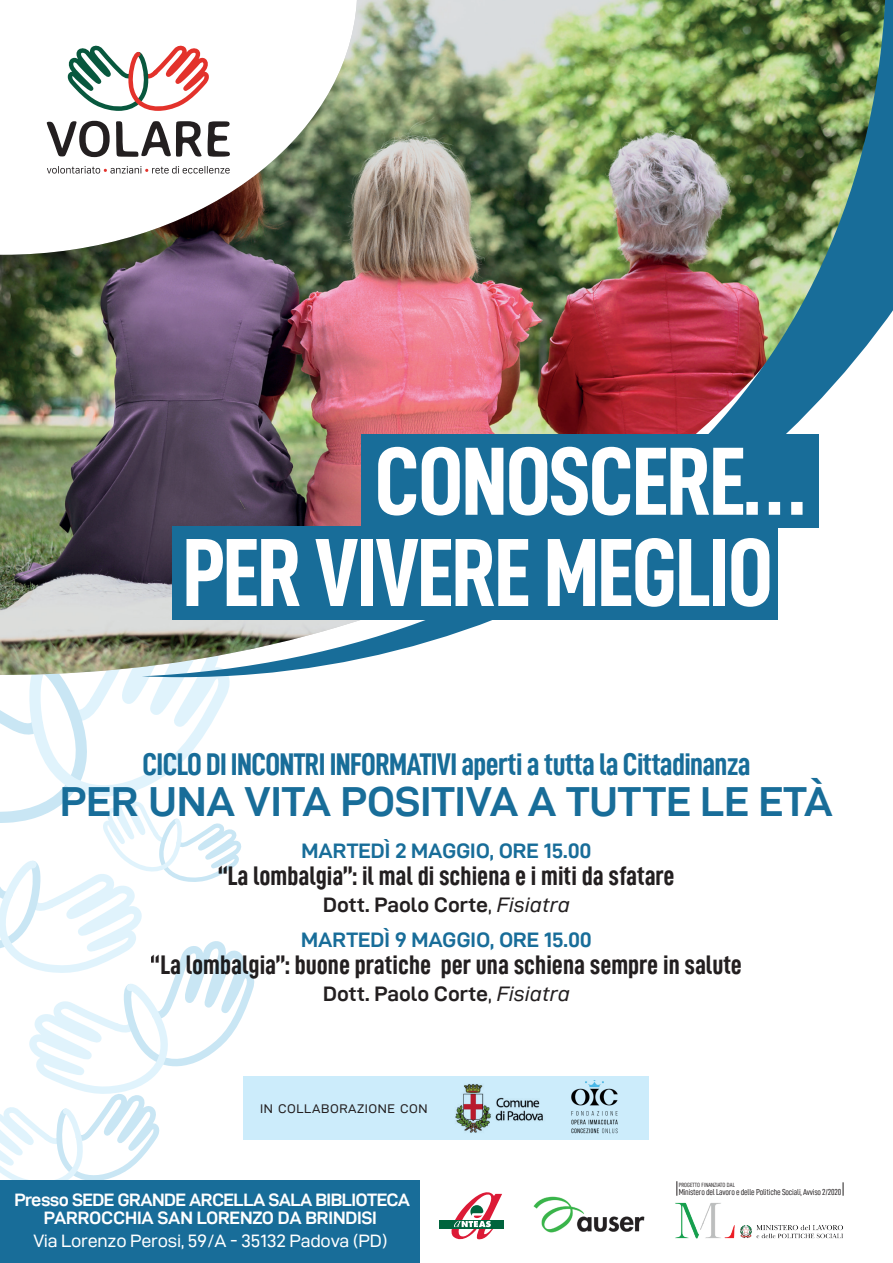
<style>
.page{position:relative;width:893px;height:1263px;background:#fff}
.page>*{position:absolute;margin:0;border:0;box-sizing:border-box;transform-origin:0 0}
.t1{font:97.05px/91.2px "D DIN Condensed Bold";letter-spacing:-.02em;color:#fff}
.t2{font:42px "D DIN Exp Bold";color:#186d99}
.t3{font:31.5px "D DIN Condensed Bold";letter-spacing:-.02em;color:#186d99}
.t4{font:27px "D DIN Condensed Bold";color:#231f20}
.t5{font:21px/35.5px "D DIN Exp Bold";color:#186d99;text-align:center}
.t6{font:21px "D DIN Exp Bold";color:#231f20}
.t7{font:18px/18px "D DIN Exp Bold";letter-spacing:-.03em;color:#fff;text-align:center}
.t8{font:18px "D DIN Exp";letter-spacing:-.01em;color:#fff}
.t9{font:12.6px "D DIN Exp";letter-spacing:.045em;color:#231f20}
.t10{font:8.7px "D DIN Condensed";letter-spacing:-.02em;color:#231f20}
.t11{font:6.15px "D DIN Condensed";color:#231f20}
.s1{color:#231f20}
.s2{font-family:"D DIN Exp";color:#231f20}
.s3{font-family:"D DIN Exp Italic";color:#231f20}
.s4{font-family:"D DIN Exp"}
.s5{font-family:"D DIN Exp Italic"}
</style>
<div class="page">
<svg style="left:0;top:675px;width:255px;height:505px"></svg>
<img style="left:0;top:120px;width:142px;height:555px">
<svg style="left:67px;top:45px;width:75px;height:66px"></svg>
<svg style="left:47px;top:121px;width:63px;height:36px"></svg>
<svg style="left:116px;top:121px;width:26px;height:36px"></svg>
<svg style="left:47px;top:166px;width:95px;height:8px"></svg>
<img style="left:142px;top:0;width:751px;height:677px">
<div style="left:0;top:1180px;width:420px;height:83px;background:#186d99"></div>
<div style="left:244px;top:1076px;width:405px;height:63px;background:#ccecfb"></div>
<img style="left:558px;top:1080px;width:74px;height:60px">
<img style="left:455px;top:1080px;width:108px;height:58px">
<div style="left:361px;top:434px;width:458px;height:94px;background:#186d99"></div>
<div style="left:172px;top:526px;width:606px;height:94px;background:#186d99"></div>
<div style="left:439px;top:1220px;width:65px;height:8px;background:#00643d"></div>
<svg style="left:448px;top:1192px;width:54px;height:48px"></svg>
<img style="left:533px;top:1196px;width:112px;height:37px">
<img style="left:675px;top:1195px;width:168px;height:44px">
<svg style="left:843px;top:1182px;width:1px;height:14px"></svg>
<svg style="left:677px;top:1181px;width:1px;height:15px"></svg>
<h1 class="t1" style="left:182px;top:434px;width:624px;text-indent:192px">CONOSCERE…<br>PER VIVERE MEGLIO</h1>
<p class="t3" style="left:142px;top:747px;width:609px">CICLO DI INCONTRI INFORMATIVI aperti a tutta la Cittadinanza</p>
<h2 class="t2" style="left:60px;top:778px;width:774px">PER UNA VITA POSITIVA A TUTTE LE ETÀ</h2>
<p class="t5" style="left:302px;top:832px;width:291px">MARTEDÌ 2 MAGGIO, ORE 15.00</p>
<p class="t4" style="left:218px;top:861px;width:458px">“La lombalgia”: il mal di schiena e i miti da sfatare</p>
<p class="t5" style="left:301px;top:886px;width:292px"><span class="s1">Dott. Paolo Corte</span><span class="s2">,</span> <span class="s3">Fisiatra<br></span>MARTEDÌ 9 MAGGIO, ORE 15.00</p>
<p class="t4" style="left:151px;top:950px;width:593px">“La lombalgia”: buone pratiche per una schiena sempre in salute</p>
<p class="t6" style="left:323px;top:982px;width:248px">Dott. Paolo Corte<span class="s4">,</span> <span class="s5">Fisiatra</span></p>
<p class="t9" style="left:260px;top:1102px;width:169px">IN COLLABORAZIONE CON</p>
<p class="t7" style="left:14px;top:1191px;width:397px">Presso SEDE GRANDE ARCELLA SALA BIBLIOTECA<br>PARROCCHIA SAN LORENZO DA BRINDISI</p>
<p class="t8" style="left:34px;top:1231px;width:355px">Via Lorenzo Perosi, 59/A - 35132 Padova (PD)</p>
<p class="t11" style="left:679px;top:1182px;width:58px">PROGETTO FINANZIATO DAL</p>
<p class="t10" style="left:679px;top:1187px;width:164px">Ministero del Lavoro e delle Politiche Sociali, Avviso 2/2020</p>
</div>
